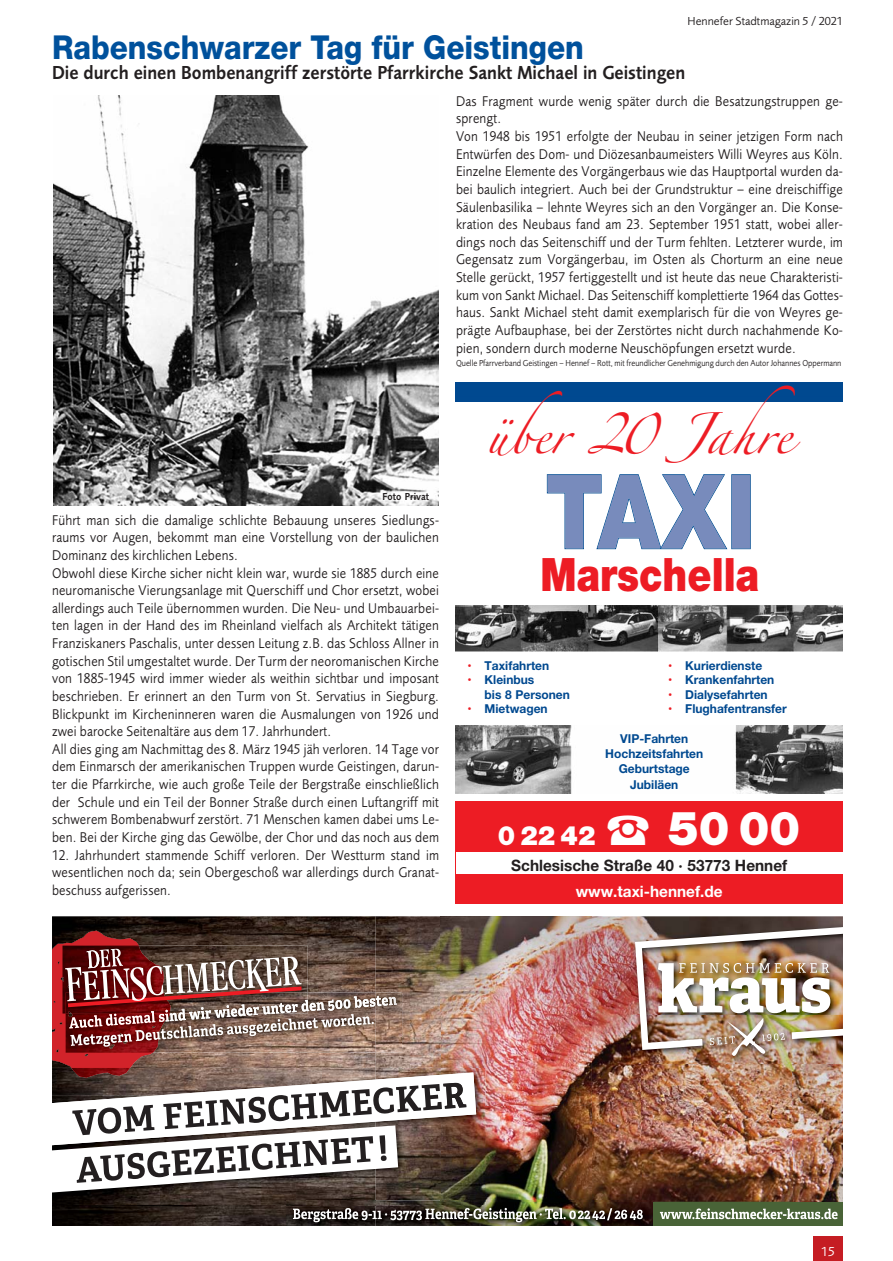
<style>
.page{position:relative;width:893px;height:1261px;background:#fff}
.page>*{position:absolute;margin:0;border:0;box-sizing:border-box;transform-origin:0 0}
.t1{font:900 47.1px "Helvetica Neue";color:#fff}
.t2{font:900 46.05px "Helvetica Neue";color:#ed1c24;scale:.83 1}
.t3{font:36.75px "Zapfino";color:#ed1c24}
.t4{font:800 33px "Helvetica Neue";color:#00519c;scale:.9 1}
.t5{font:900 26.7px "Helvetica Neue";letter-spacing:.1em;color:#fff}
.t6{font:600 19.5px "Foundry Sans";color:#231f20;scale:.9 1}
.t7{font:700 15.75px "Helvetica Neue";color:#231f20}
.t8{font:700 15.75px "Helvetica Neue";color:#fff}
.t9{font:14.7px/17.5px "Foundry Sans";letter-spacing:.015em;color:#231f20;scale:.9 1}
.t10{font:13.5px "Foundry Sans";color:#fff}
.t11{font:700 12.3px/15.3px "Helvetica Neue";color:#004990}
.t12{font:12px "Foundry Sans";color:#231f20}
.t13{font:600 10.5px "Foundry Sans";color:#231f20;scale:.9 1}
.t14{font:9px "Foundry Sans";color:#231f20;scale:.9 1}
.s1{color:#ed1c24}
</style>
<div class="page">
<div style="left:813px;top:1236px;width:30px;height:25px;background:#c51d23"></div>
<div style="left:456px;top:383px;width:386px;height:18px;background:#004990"></div>
<img style="left:456px;top:725px;width:387px;height:68px">
<svg style="left:547px;top:474px;width:204px;height:75px"></svg>
<img style="left:456px;top:606px;width:387px;height:45px">
<div style="left:456px;top:801px;width:386px;height:102px;background:#ed1c24"></div>
<div style="left:456px;top:851px;width:387px;height:22px;background:#fff"></div>
<img style="left:268px;top:916px;width:108px;height:14px">
<img style="left:52px;top:1205px;width:324px;height:21px">
<img style="left:52px;top:916px;width:216px;height:14px">
<img style="left:376px;top:916px;width:65px;height:284px">
<img style="left:160px;top:1195px;width:216px;height:10px">
<img style="left:52px;top:1195px;width:108px;height:10px">
<svg style="left:52px;top:930px;width:389px;height:265px"></svg>
<img style="left:376px;top:1201px;width:277px;height:25px">
<img style="left:286px;top:1200px;width:199px;height:5px">
<img style="left:293px;top:1207px;width:350px;height:15px">
<div style="left:653px;top:1201px;width:190px;height:25px;background:#496337"></div>
<svg style="left:660px;top:1208px;width:178px;height:11px"></svg>
<img style="left:441px;top:916px;width:151px;height:190px">
<img style="left:592px;top:916px;width:251px;height:47px">
<img style="left:592px;top:963px;width:50px;height:237px">
<img style="left:642px;top:1063px;width:201px;height:138px">
<img style="left:485px;top:1106px;width:107px;height:94px">
<img style="left:441px;top:1068px;width:44px;height:132px">
<img style="left:441px;top:1072px;width:35px;height:45px">
<img style="left:441px;top:1082px;width:25px;height:27px">
<img style="left:441px;top:1200px;width:212px;height:1px">
<img style="left:632px;top:921px;width:211px;height:142px">
<img style="left:635px;top:925px;width:208px;height:132px">
<img style="left:53px;top:95px;width:386px;height:410px">
<svg style="left:608px;top:815px;width:41px;height:29px"></svg>
<p class="t12" style="left:688px;top:16px;width:157px">Hennefer Stadtmagazin 5 / 2021</p>
<h3 class="t4" style="left:52px;top:35px;width:592px">Rabenschwarzer Tag für Geistingen</h3>
<h3 class="t6" style="left:52px;top:65px;width:705px">Die durch einen Bombenangriff zerstörte Pfarrkirche Sankt Michael in Geistingen</h3>
<p class="t9" style="left:456px;top:93px;width:432px">Das Fragment wurde wenig später durch die Besatzungstruppen ge&shy;sprengt.<br>Von 1948 bis 1951 erfolgte der Neubau in seiner jetzigen Form nach Entwürfen des Dom- und Diözesanbaumeisters Willi Weyres aus Köln.<br>Einzelne Elemente des Vorgängerbaus wie das Hauptportal wurden da&shy;bei baulich integriert. Auch bei der Grundstruktur – eine dreischiffige Säulenbasilika – lehnte Weyres sich an den Vorgänger an. Die Konse&shy;kration des Neubaus fand am 23. September 1951 statt, wobei aller&shy;dings noch das Seitenschiff und der Turm fehlten. Letzterer wurde, im Gegensatz zum Vorgängerbau, im Osten als Chorturm an eine neue Stelle gerückt, 1957 fertiggestellt und ist heute das neue Charakteristi&shy;kum von Sankt Michael. Das Seitenschiff komplettierte 1964 das Gottes&shy;haus. Sankt Michael steht damit exemplarisch für die von Weyres ge&shy;prägte Aufbauphase, bei der Zerstörtes nicht durch nachahmende Ko&shy;pien, sondern durch moderne Neuschöpfungen ersetzt wurde.</p>
<p class="t14" style="left:456px;top:360px;width:430px">Quelle Pfarrverband Geistingen – Hennef – Rott, mit freundlicher Genehmigung durch den Autor Johannes Oppermann</p>
<p class="t13" style="left:383px;top:492px;width:53px">Foto Privat</p>
<p class="t9" style="left:52px;top:512px;width:432px">Führt man sich die damalige schlichte Bebauung unseres Siedlungs&shy;raums vor Augen, bekommt man eine Vorstellung von der baulichen Dominanz des kirchlichen Lebens.<br>Obwohl diese Kirche sicher nicht klein war, wurde sie 1885 durch eine neuromanische Vierungsanlage mit Querschiff und Chor ersetzt, wobei allerdings auch Teile übernommen wurden. Die Neu- und Umbauarbei&shy;ten lagen in der Hand des im Rheinland vielfach als Architekt tätigen Franziskaners Paschalis, unter dessen Leitung z.B. das Schloss Allner in gotischen Stil umgestaltet wurde. Der Turm der neoromanischen Kirche von 1885-1945 wird immer wieder als weithin sichtbar und imposant beschrieben. Er erinnert an den Turm von St. Servatius in Siegburg.<br>Blickpunkt im Kircheninneren waren die Ausmalungen von 1926 und zwei barocke Seitenaltäre aus dem 17. Jahrhundert.<br>All dies ging am Nachmittag des 8. März 1945 jäh verloren. 14 Tage vor dem Einmarsch der amerikanischen Truppen wurde Geistingen, darun&shy;ter die Pfarrkirche, wie auch große Teile der Bergstraße einschließlich der Schule und ein Teil der Bonner Straße durch einen Luftangriff mit schwerem Bombenabwurf zerstört. 71 Menschen kamen dabei ums Le&shy;ben. Bei der Kirche ging das Gewölbe, der Chor und das noch aus dem</p>
<p class="t9" style="left:52px;top:847px;width:431px;text-align:justify">12. Jahrhundert stammende Schiff verloren. Der Westturm stand im wesentlichen noch da; sein Obergeschoß war allerdings durch Granat&shy;beschuss aufgerissen.</p>
<h3 class="t3" style="left:486px;top:418px;width:310px">über 20 Jahre</h3>
<h2 class="t2" style="left:541px;top:558px;width:265px">Marschella</h2>
<p class="t11" style="left:468px;top:659px;width:83px"><span class="s1">•</span> Taxifahrten</p>
<p class="t11" style="left:485px;top:674px;width:87px;line-height:14.2px;text-indent:-17px"><span class="s1">•</span> Kleinbus<br>bis 8 Personen</p>
<p class="t11" style="left:468px;top:702px;width:82px"><span class="s1">•</span> Mietwagen</p>
<p class="t11" style="left:668px;top:659px;width:96px"><span class="s1">•</span> Kurierdienste</p>
<p class="t11" style="left:668px;top:673px;width:108px"><span class="s1">•</span> Krankenfahrten</p>
<p class="t11" style="left:668px;top:688px;width:101px"><span class="s1">•</span> Dialysefahrten</p>
<p class="t11" style="left:668px;top:702px;width:120px"><span class="s1">•</span> Flughafentransfer</p>
<p class="t11" style="left:605px;top:732px;width:100px;text-align:center">VIP-Fahrten<br>Hochzeitsfahrten<br>Geburtstage<br>Jubiläen</p>
<h1 class="t1" style="left:668px;top:811px;width:134px">50 00</h1>
<p class="t7" style="left:511px;top:860px;width:277px">Schlesische Straße 40 · 53773 Hennef</p>
<p class="t8" style="left:576px;top:885px;width:148px">www.taxi-hennef.de</p>
<h3 class="t5" style="left:498px;top:825px;width:99px">02242</h3>
<p class="t10" style="left:821px;top:1246px;width:15px">15</p>
</div>
